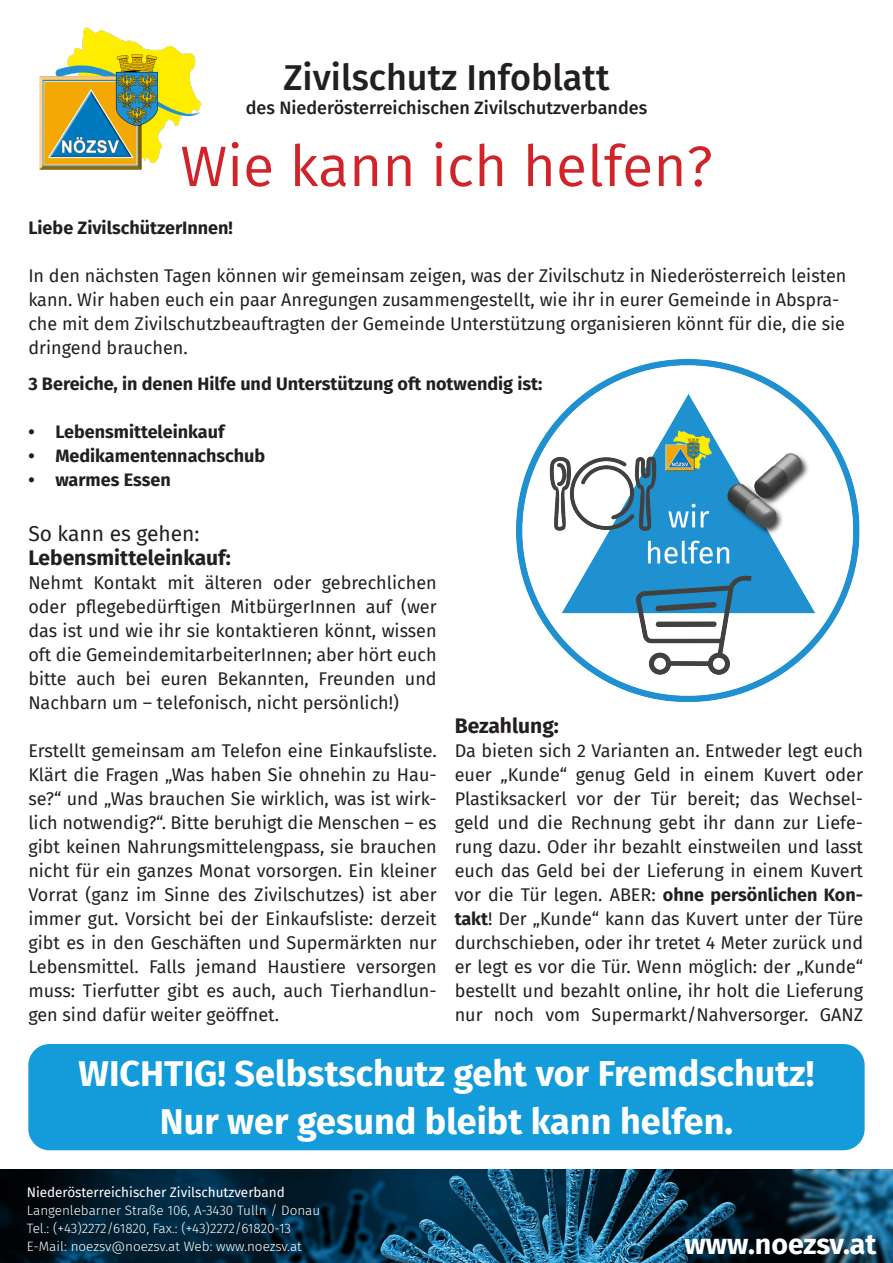
<style>
.page{position:relative;width:893px;height:1263px;background:#fff}
.page>*{position:absolute;margin:0;border:0;box-sizing:border-box;transform-origin:0 0}
.t1{font:57px "Fira Sans";color:#d1232a}
.t2{font:700 36px "Fira Sans";color:#fff}
.t3{font:500 36px "Fira Sans";color:#231f20}
.t4{font:700 28.5px "Fira Sans";color:#fff}
.t5{font:700 21px "Fira Sans";color:#231f20}
.t6{font:21px "Fira Sans";color:#231f20}
.t7{font:18px/24px "Fira Sans";color:#231f20;text-align:justify}
.t8{font:700 18px "Fira Sans";color:#231f20}
.t9{font:500 18px "Fira Sans";color:#231f20}
.t10{font:300 13.5px "Fira Sans";color:#fff}
.t11{font:13.5px "Fira Sans";color:#fff}
.s1{font-weight:700}
</style>
<div class="page">
<img style="left:0;top:1169px;width:893px;height:94px">
<img style="left:39px;top:27px;width:163px;height:143px">
<img style="left:516px;top:359px;width:344px;height:343px">
<div style="left:28px;top:1044px;width:837px;height:106px;background:#139cd9;border-radius:21px"></div>
<p class="t3" style="left:283px;top:49px;width:328px">Zivilschutz Infoblatt</p>
<p class="t9" style="left:246px;top:93px;width:403px">des Niederösterreichischen Zivilschutzverbandes</p>
<p class="t1" style="left:180px;top:126px;width:534px">Wie kann ich helfen?</p>
<p class="t8" style="left:28px;top:213px;width:206px">Liebe ZivilschützerInnen!</p>
<p class="t7" style="left:28px;top:263px;width:819px;text-align:left">In den nächsten Tagen können wir gemeinsam zeigen, was der Zivilschutz in Niederösterreich leisten kann. Wir haben euch ein paar Anregungen zusammengestellt, wie ihr in eurer Gemeinde in Abspra&shy;che mit dem Zivilschutzbeauftragten der Gemeinde Unterstützung organisieren könnt für die, die sie dringend brauchen.</p>
<p class="t8" style="left:28px;top:369px;width:516px">3 Bereiche, in denen Hilfe und Unterstützung oft notwendig ist:</p>
<p class="t8" style="left:28px;top:417px;width:198px">• Lebensmitteleinkauf</p>
<p class="t8" style="left:28px;top:441px;width:238px">• Medikamentennachschub</p>
<p class="t8" style="left:28px;top:465px;width:144px">• warmes Essen</p>
<p class="t6" style="left:28px;top:518px;width:173px">So kann es gehen:</p>
<p class="t5" style="left:28px;top:540px;width:204px">Lebensmitteleinkauf:</p>
<p class="t7" style="left:28px;top:570px;width:410px">Nehmt Kontakt mit älteren oder gebrechlichen oder pflegebedürftigen MitbürgerInnen auf (wer das ist und wie ihr sie kontaktieren könnt, wissen oft die GemeindemitarbeiterInnen; aber hört euch bitte auch bei euren Bekannten, Freunden und Nachbarn um – telefonisch, nicht persönlich!)</p>
<p class="t7" style="left:28px;top:738px;width:410px">Erstellt gemeinsam am Telefon eine Einkaufsliste.<br>Klärt die Fragen „Was haben Sie ohnehin zu Hau&shy;se?“ und „Was brauchen Sie wirklich, was ist wirk&shy;lich notwendig?“. Bitte beruhigt die Menschen – es gibt keinen Nahrungsmittelengpass, sie brauchen nicht für ein ganzes Monat vorsorgen. Ein kleiner Vorrat (ganz im Sinne des Zivilschutzes) ist aber immer gut. Vorsicht bei der Einkaufsliste: derzeit gibt es in den Geschäften und Supermärkten nur Lebensmittel. Falls jemand Haustiere versorgen muss: Tierfutter gibt es auch, auch Tierhandlun&shy;gen sind dafür weiter geöffnet.</p>
<p class="t5" style="left:455px;top:708px;width:106px">Bezahlung:</p>
<p class="t7" style="left:455px;top:738px;width:410px">Da bieten sich 2 Varianten an. Entweder legt euch euer „Kunde“ genug Geld in einem Kuvert oder Plastiksackerl vor der Tür bereit; das Wechsel&shy;geld und die Rechnung gebt ihr dann zur Liefe&shy;rung dazu. Oder ihr bezahlt einstweilen und lasst euch das Geld bei der Lieferung in einem Kuvert vor die Tür legen. ABER: <span class="s1">ohne persönlichen Kon&shy;takt</span>! Der „Kunde“ kann das Kuvert unter der Türe durchschieben, oder ihr tretet 4 Meter zurück und er legt es vor die Tür. Wenn möglich: der „Kunde“ bestellt und bezahlt online, ihr holt die Lieferung nur noch vom Supermarkt/Nahversorger. GANZ</p>
<p class="t2" style="left:79px;top:1043px;width:737px">WICHTIG! Selbstschutz geht vor Fremdschutz!</p>
<p class="t2" style="left:160px;top:1091px;width:575px">Nur wer gesund bleibt kann helfen.</p>
<p class="t11" style="left:27px;top:1182px;width:259px">Niederösterreichischer Zivilschutzverband</p>
<p class="t10" style="left:27px;top:1200px;width:295px">Langenlebarner Straße 106, A-3430 Tulln / Donau</p>
<p class="t10" style="left:27px;top:1218px;width:266px">Tel.: (+43)2272/61820, Fax.: (+43)2272/61820-13</p>
<p class="t10" style="left:27px;top:1236px;width:277px">E-Mail: noezsv@noezsv.at Web: www.noezsv.at</p>
<p class="t4" style="left:685px;top:1220px;width:193px">www.noezsv.at</p>
</div>
